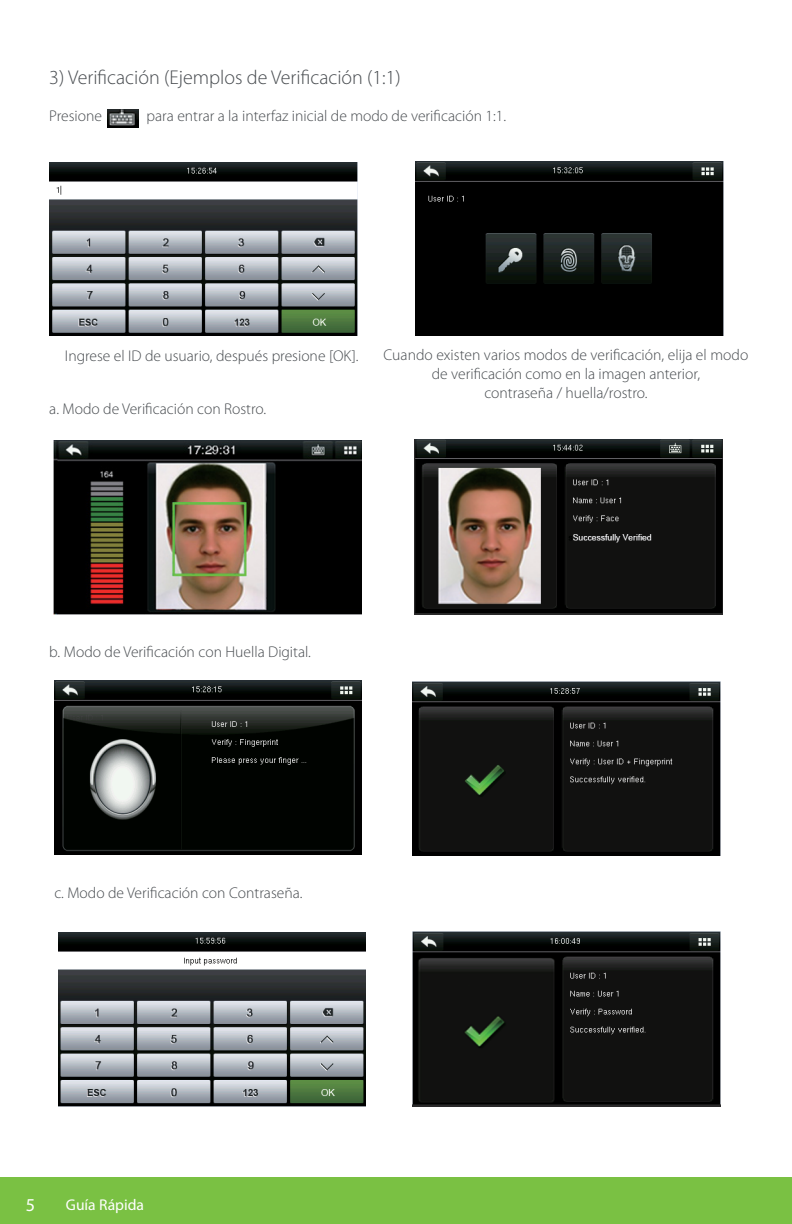
<style>
.page{position:relative;width:792px;height:1224px;background:#fff}
.page>*{position:absolute;margin:0;border:0;box-sizing:border-box;transform-origin:0 0}
.t1{font:300 20px "Myriad Pro";color:#474b4f}
.t2{font:18.2px "Myriad Pro";color:#fff}
.t3{font:300 15.6px/18.8px "Myriad Pro";color:#474b4f;text-align:center}
.t4{font:15.6px "Myriad Pro";color:#fff}
</style>
<div class="page">
<div style="left:0;top:1178px;width:792px;height:46px;background:#7ac143"></div>
<img style="left:108px;top:109px;width:31px;height:18px">
<img style="left:49px;top:162px;width:308px;height:174px">
<img style="left:416px;top:162px;width:307px;height:174px">
<img style="left:54px;top:441px;width:308px;height:174px">
<img style="left:414px;top:439px;width:309px;height:176px">
<img style="left:54px;top:681px;width:308px;height:174px">
<img style="left:413px;top:681px;width:308px;height:175px">
<img style="left:59px;top:933px;width:306px;height:174px">
<img style="left:412px;top:931px;width:309px;height:176px">
<p class="t1" style="left:49px;top:66px;width:353px">3) Verificación (Ejemplos de Verificación (1:1)</p>
<p class="t3" style="left:49px;top:106px;width:54px">Presione</p>
<p class="t3" style="left:147px;top:106px;width:361px">para entrar a la interfaz inicial de modo de verificación 1:1.</p>
<p class="t3" style="left:65px;top:347px;width:295px">Ingrese el ID de usuario, después presione [OK].</p>
<p class="t3" style="left:384px;top:346px;width:366px">Cuando existen varios modos de verificación, elija el modo de verificación como en la imagen anterior,<br>contraseña / huella/rostro.</p>
<p class="t3" style="left:49px;top:400px;width:218px">a. Modo de Verificación con Rostro.</p>
<p class="t3" style="left:49px;top:643px;width:263px">b. Modo de Verificación con Huella Digital.</p>
<p class="t3" style="left:54px;top:884px;width:250px">c. Modo de Verificación con Contraseña.</p>
<p class="t2" style="left:26px;top:1193px;width:11px">5</p>
<p class="t4" style="left:66px;top:1195px;width:80px">Guía Rápida</p>
</div>
